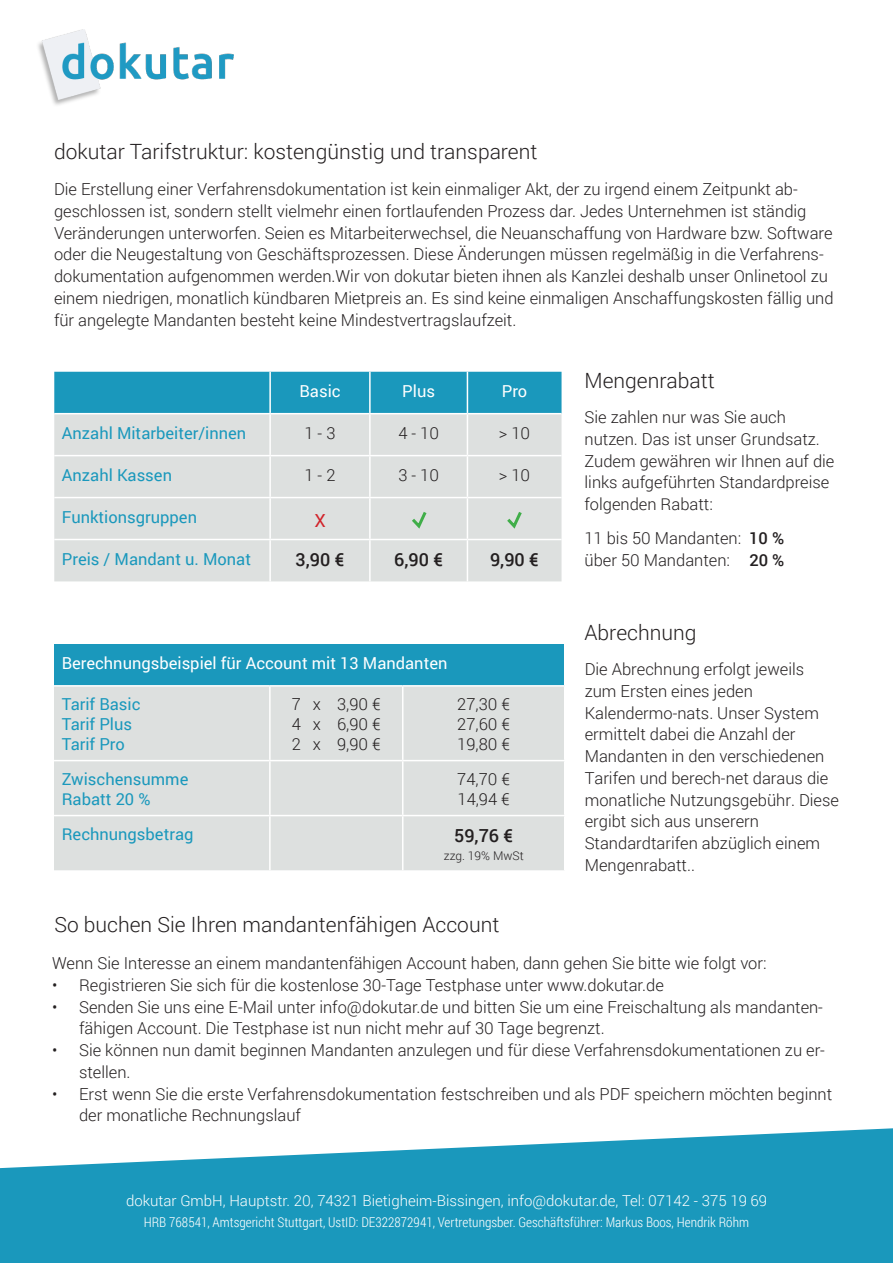
<style>
.page{position:relative;width:893px;height:1263px;background:#fff}
.page>*{position:absolute;margin:0;border:0;box-sizing:border-box;transform-origin:0 0}
.t1{font:300 21px "Roboto";color:#231f20}
.t2{font:500 18px "Roboto";color:#231f20}
.t3{font:18px "Roboto";color:#d1232a}
.t4{font:300 16.5px/21.8px "Roboto";color:#231f20}
.t5{font:16.5px/19.8px "Roboto";color:#1a98bc}
.t6{font:16.5px "Roboto";color:#fff}
.t7{font:300 15px "Roboto";color:#fff}
.t8{font:300 13.5px "Roboto Condensed";color:#fff}
.t9{font:300 12px "Roboto";color:#231f20}
.s1{font-weight:500}
</style>
<div class="page">
<svg style="left:0;top:1128px;width:893px;height:135px;background:#3ca7c6"></svg>
<img style="left:38px;top:30px;width:195px;height:75px">
<div style="left:54px;top:372px;width:508px;height:41px;background:#1a98bc"></div>
<div style="left:54px;top:414px;width:508px;height:167px;background:#dde0df"></div>
<hr style="left:269px;top:372px;width:2px;height:41px;background:#fff">
<hr style="left:369px;top:372px;width:2px;height:41px;background:#fff">
<hr style="left:467px;top:372px;width:1px;height:41px;background:#fff">
<hr style="left:269px;top:414px;width:2px;height:41px;background:#fff">
<hr style="left:369px;top:414px;width:2px;height:41px;background:#fff">
<hr style="left:467px;top:414px;width:1px;height:41px;background:#fff">
<hr style="left:54px;top:455px;width:216px;height:1px;background:#fff">
<hr style="left:270px;top:455px;width:100px;height:1px;background:#fff">
<hr style="left:269px;top:456px;width:2px;height:41px;background:#fff">
<hr style="left:370px;top:455px;width:97px;height:1px;background:#fff">
<hr style="left:369px;top:456px;width:2px;height:41px;background:#fff">
<hr style="left:467px;top:455px;width:95px;height:1px;background:#fff">
<hr style="left:467px;top:456px;width:1px;height:41px;background:#fff">
<hr style="left:54px;top:497px;width:216px;height:1px;background:#fff">
<hr style="left:270px;top:497px;width:100px;height:1px;background:#fff">
<hr style="left:269px;top:498px;width:2px;height:41px;background:#fff">
<hr style="left:370px;top:497px;width:97px;height:1px;background:#fff">
<hr style="left:369px;top:498px;width:2px;height:41px;background:#fff">
<hr style="left:467px;top:497px;width:95px;height:1px;background:#fff">
<hr style="left:467px;top:498px;width:1px;height:41px;background:#fff">
<hr style="left:54px;top:539px;width:216px;height:1px;background:#fff">
<hr style="left:270px;top:539px;width:100px;height:1px;background:#fff">
<hr style="left:269px;top:540px;width:2px;height:41px;background:#fff">
<hr style="left:370px;top:539px;width:97px;height:1px;background:#fff">
<hr style="left:369px;top:540px;width:2px;height:41px;background:#fff">
<hr style="left:467px;top:539px;width:95px;height:1px;background:#fff">
<hr style="left:467px;top:540px;width:1px;height:41px;background:#fff">
<svg style="left:409px;top:508px;width:20px;height:23px"></svg>
<svg style="left:504px;top:508px;width:20px;height:23px"></svg>
<div style="left:54px;top:644px;width:511px;height:42px;background:#1a98bc"></div>
<div style="left:54px;top:687px;width:510px;height:183px;background:#dde0df"></div>
<hr style="left:564px;top:644px;width:1px;height:41px;background:#fff">
<hr style="left:54px;top:685px;width:216px;height:2px;background:#fff">
<hr style="left:270px;top:685px;width:133px;height:2px;background:#fff">
<hr style="left:269px;top:687px;width:2px;height:73px;background:#fff">
<hr style="left:403px;top:685px;width:162px;height:2px;background:#fff">
<hr style="left:402px;top:687px;width:1px;height:73px;background:#fff">
<hr style="left:54px;top:760px;width:216px;height:1px;background:#fff">
<hr style="left:270px;top:760px;width:133px;height:1px;background:#fff">
<hr style="left:269px;top:761px;width:2px;height:54px;background:#fff">
<hr style="left:403px;top:760px;width:162px;height:1px;background:#fff">
<hr style="left:402px;top:761px;width:1px;height:54px;background:#fff">
<hr style="left:54px;top:815px;width:216px;height:1px;background:#fff">
<hr style="left:270px;top:815px;width:133px;height:1px;background:#fff">
<hr style="left:269px;top:816px;width:2px;height:54px;background:#fff">
<hr style="left:403px;top:815px;width:162px;height:1px;background:#fff">
<hr style="left:402px;top:816px;width:1px;height:54px;background:#fff">
<p class="t1" style="left:54px;top:137px;width:485px">dokutar Tarifstruktur: kostengünstig und transparent</p>
<p class="t4" style="left:54px;top:178px;width:781px">Die Erstellung einer Verfahrensdokumentation ist kein einmaliger Akt, der zu irgend einem Zeitpunkt ab&shy;geschlossen ist, sondern stellt vielmehr einen fortlaufenden Prozess dar. Jedes Unternehmen ist ständig Veränderungen unterworfen. Seien es Mitarbeiterwechsel, die Neuanschaffung von Hardware bzw. Software oder die Neugestaltung von Geschäftsprozessen. Diese Änderungen müssen regelmäßig in die Verfahrens&shy;dokumentation aufgenommen werden.Wir von dokutar bieten ihnen als Kanzlei deshalb unser Onlinetool zu einem niedrigen, monatlich kündbaren Mietpreis an. Es sind keine einmaligen Anschaffungskosten fällig und für angelegte Mandanten besteht keine Mindestvertragslaufzeit.</p>
<p class="t6" style="left:299px;top:380px;width:43px">Basic</p>
<p class="t6" style="left:402px;top:380px;width:34px">Plus</p>
<p class="t6" style="left:502px;top:380px;width:27px">Pro</p>
<p class="t5" style="left:62px;top:423px;width:186px">Anzahl Mitarbeiter/innen</p>
<p class="t4" style="left:304px;top:422px;width:33px">1 - 3</p>
<p class="t4" style="left:398px;top:422px;width:42px">4 - 10</p>
<p class="t4" style="left:499px;top:422px;width:33px">&gt; 10</p>
<p class="t5" style="left:62px;top:465px;width:112px">Anzahl Kassen</p>
<p class="t4" style="left:304px;top:464px;width:33px">1 - 2</p>
<p class="t4" style="left:398px;top:464px;width:42px">3 - 10</p>
<p class="t4" style="left:499px;top:464px;width:33px">&gt; 10</p>
<p class="t5" style="left:62px;top:507px;width:137px">Funktionsgruppen</p>
<p class="t5" style="left:62px;top:548px;width:191px">Preis / Mandant u. Monat</p>
<p class="t2" style="left:296px;top:547px;width:50px">3,90 €</p>
<p class="t2" style="left:394px;top:547px;width:50px">6,90 €</p>
<p class="t2" style="left:490px;top:547px;width:50px">9,90 €</p>
<p class="t3" style="left:315px;top:508px;width:13px">X</p>
<p class="t6" style="left:62px;top:652px;width:387px">Berechnungsbeispiel für Account mit 13 Mandanten</p>
<p class="t5" style="left:62px;top:694px;width:80px">Tarif Basic<br>Tarif Plus<br>Tarif Pro</p>
<p class="t4" style="left:292px;top:694px;width:90px;line-height:19.8px;text-align:justify">7 x 3,90 € 4 x 6,90 € 2 x 9,90 €</p>
<p class="t4" style="left:457px;top:694px;width:54px;line-height:19.8px;text-align:justify">27,30 € 27,60 € 19,80 €</p>
<p class="t5" style="left:62px;top:769px;width:128px">Zwischensumme<br>Rabatt 20 %</p>
<p class="t4" style="left:457px;top:769px;width:54px;line-height:19.8px">74,70 €<br>14,94 €</p>
<p class="t5" style="left:62px;top:824px;width:133px">Rechnungsbetrag</p>
<p class="t2" style="left:454px;top:822px;width:61px">59,76 €</p>
<p class="t9" style="left:444px;top:847px;width:81px">zzg. 19% MwSt</p>
<p class="t1" style="left:54px;top:910px;width:446px">So buchen Sie Ihren mandantenfähigen Account</p>
<p class="t1" style="left:584px;top:366px;width:132px">Mengenrabatt</p>
<p class="t4" style="left:584px;top:406px;width:251px">Sie zahlen nur was Sie auch nutzen. Das ist unser Grundsatz.<br>Zudem gewähren wir Ihnen auf die links aufgeführten Standardpreise folgenden Rabatt:</p>
<p class="t4" style="left:584px;top:527px;width:201px">11 bis 50 Mandanten: <span class="s1">10 % </span>über 50 Mandanten: <span class="s1">20 %</span></p>
<p class="t1" style="left:584px;top:618px;width:114px">Abrechnung</p>
<p class="t4" style="left:585px;top:658px;width:256px">Die Abrechnung erfolgt jeweils zum Ersten eines jeden<br>Kalendermo-nats. Unser System ermittelt dabei die Anzahl der<br>Mandanten in den verschiedenen<br>Tarifen und berech-net daraus die monatliche Nutzungsgebühr. Diese ergibt sich aus unserern<br>Standardtarifen abzüglich einem<br>Mengenrabatt..</p>
<p class="t4" style="left:52px;top:952px;width:716px">Wenn Sie Interesse an einem mandantenfähigen Account haben, dann gehen Sie bitte wie folgt vor:</p>
<p class="t4" style="left:52px;top:974px;width:613px">• Registrieren Sie sich für die kostenlose 30-Tage Testphase unter www.dokutar.de</p>
<p class="t4" style="left:79px;top:995px;width:745px;text-indent:-27px">• Senden Sie uns eine E-Mail unter info@dokutar.de und bitten Sie um eine Freischaltung als mandanten&shy;fähigen Account. Die Testphase ist nun nicht mehr auf 30 Tage begrenzt.</p>
<p class="t4" style="left:79px;top:1039px;width:747px;text-indent:-27px">• Sie können nun damit beginnen Mandanten anzulegen und für diese Verfahrensdokumentationen zu er&shy;stellen.</p>
<p class="t4" style="left:79px;top:1082px;width:755px;text-indent:-27px">• Erst wenn Sie die erste Verfahrensdokumentation festschreiben und als PDF speichern möchten beginnt der monatliche Rechnungslauf</p>
<p class="t7" style="left:126px;top:1191px;width:643px">dokutar GmbH, Hauptstr. 20, 74321 Bietigheim-Bissingen, info@dokutar.de, Tel: 07142 - 375 19 69</p>
<p class="t8" style="left:144px;top:1212px;width:607px">HRB 768541, Amtsgericht Stuttgart, UstID: DE322872941, Vertretungsber. Geschäftsführer: Markus Boos, Hendrik Röhm</p>
</div>
